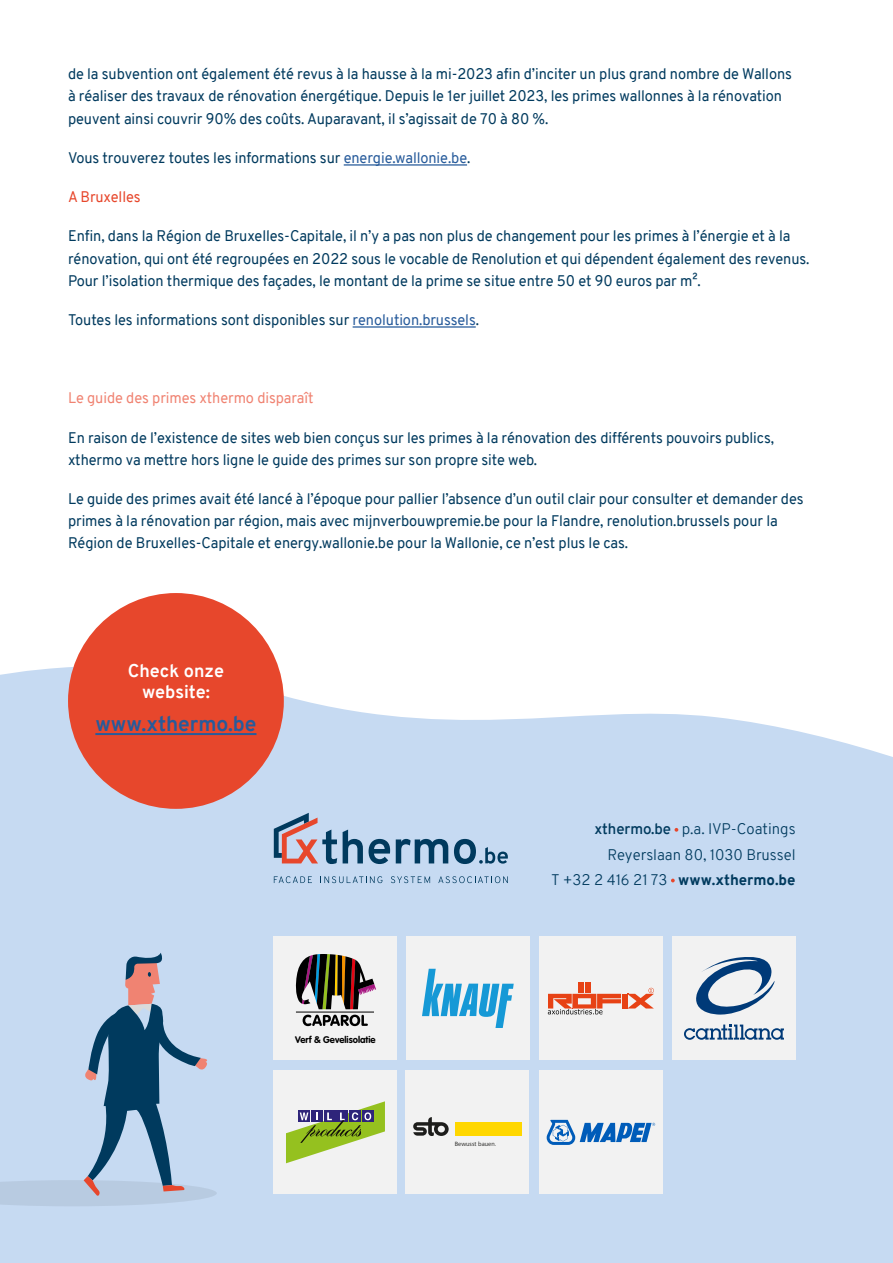
<style>
.page{position:relative;width:893px;height:1263px;background:#fff}
.page>*{position:absolute;margin:0;border:0;box-sizing:border-box;transform-origin:0 0}
.t1{font:700 21px "Overpass";color:#275b9b}
.t2{font:700 18px/21px "Overpass";color:#fff;text-align:center}
.t3{font:15px/22.2px "Overpass";letter-spacing:-.005em;color:#003a5e}
.t4{font:300 15px/25.3px "Overpass";color:#003a5e;text-align:right}
.t5{font:15px "Overpass";letter-spacing:-.005em;color:#f08372}
.t6{font:15px "Overpass";letter-spacing:-.005em;color:#e7472c}
.t7{font:700 9.45px "VAG Rounded Std";color:#000}
.t8{font:6.3px "Frutiger Next LTW1 G";color:#1d1d1b}
.s1{color:#275b9b}
.s2{font-weight:600}
.s3{font-weight:800}
</style>
<div class="page">
<svg style="left:0;top:648px;width:893px;height:615px;background:#cddef3"></svg>
<svg style="left:343px;top:829px;width:20px;height:34px"></svg>
<svg style="left:369px;top:839px;width:21px;height:25px"></svg>
<svg style="left:396px;top:839px;width:52px;height:24px"></svg>
<svg style="left:454px;top:839px;width:54px;height:25px"></svg>
<svg style="left:274px;top:876px;width:38px;height:7px"></svg>
<svg style="left:321px;top:876px;width:61px;height:7px"></svg>
<svg style="left:391px;top:876px;width:39px;height:7px"></svg>
<svg style="left:438px;top:876px;width:70px;height:7px"></svg>
<svg style="left:274px;top:813px;width:63px;height:51px;background:#a8a0b0"></svg>
<svg style="left:674px;top:828px;width:4px;height:4px"></svg>
<svg style="left:671px;top:879px;width:4px;height:3px"></svg>
<div style="left:68px;top:593px;width:216px;height:216px;background:#e7472c;border-radius:50%"></div>
<hr style="left:95px;top:733px;width:161px;height:2px;background:#275b9b">
<svg style="left:0;top:953px;width:217px;height:253px;background:#a7bdd6"></svg>
<div style="left:274px;top:937px;width:123px;height:123px;background:#f2f2f2"></div>
<div style="left:406px;top:937px;width:123px;height:123px;background:#f2f2f2"></div>
<div style="left:406px;top:1071px;width:123px;height:123px;background:#f2f2f2"></div>
<div style="left:539px;top:937px;width:124px;height:123px;background:#f2f2f2"></div>
<div style="left:539px;top:1071px;width:124px;height:123px;background:#f2f2f2"></div>
<div style="left:274px;top:1071px;width:123px;height:123px;background:#f2f2f2"></div>
<div style="left:672px;top:937px;width:124px;height:123px;background:#f2f2f2"></div>
<div style="left:622px;top:994px;width:5px;height:14px;background:#e74215"></div>
<svg style="left:548px;top:994px;width:73px;height:20px"></svg>
<div style="left:578px;top:982px;width:6px;height:11px;background:#e74215"></div>
<div style="left:585px;top:982px;width:5px;height:11px;background:#e74215"></div>
<svg style="left:627px;top:988px;width:27px;height:21px"></svg>
<svg style="left:684px;top:1024px;width:100px;height:16px"></svg>
<svg style="left:696px;top:957px;width:79px;height:58px"></svg>
<svg style="left:303px;top:1015px;width:65px;height:11px"></svg>
<hr style="left:296px;top:1012px;width:78px;height:1px;background:#000">
<svg style="left:295px;top:954px;width:81px;height:55px"></svg>
<svg style="left:422px;top:969px;width:92px;height:59px"></svg>
<svg style="left:547px;top:1120px;width:108px;height:25px"></svg>
<svg style="left:413px;top:1117px;width:36px;height:19px"></svg>
<div style="left:455px;top:1122px;width:67px;height:14px;background:#ffd700"></div>
<svg style="left:286px;top:1101px;width:99px;height:62px"></svg>
<hr style="left:344px;top:164px;width:123px;height:2px;background:#275b9b">
<hr style="left:353px;top:326px;width:123px;height:2px;background:#275b9b">
<p class="t3" style="left:68px;top:63px;width:725px">de la subvention ont également été revus à la hausse à la mi-2023 afin d’inciter un plus grand nombre de Wallons à réaliser des travaux de rénovation énergétique. Depuis le 1er juillet 2023, les primes wallonnes à la rénovation peuvent ainsi couvrir 90% des coûts. Auparavant, il s’agissait de 70 à 80 %.</p>
<p class="t3" style="left:68px;top:147px;width:404px">Vous trouverez toutes les informations sur <span class="s1">energie.wallonie.be</span>.</p>
<p class="t6" style="left:68px;top:186px;width:74px">A Bruxelles</p>
<p class="t3" style="left:68px;top:225px;width:743px">Enfin, dans la Région de Bruxelles-Capitale, il n’y a pas non plus de changement pour les primes à l’énergie et à la rénovation, qui ont été regroupées en 2022 sous le vocable de Renolution et qui dépendent également des revenus.<br>Pour l’isolation thermique des façades, le montant de la prime se situe entre 50 et 90 euros par m².</p>
<p class="t3" style="left:68px;top:309px;width:412px">Toutes les informations sont disponibles sur <span class="s1">renolution.brussels</span>.</p>
<p class="t5" style="left:68px;top:387px;width:247px">Le guide des primes xthermo disparaît</p>
<p class="t3" style="left:68px;top:426px;width:708px">En raison de l’existence de sites web bien conçus sur les primes à la rénovation des différents pouvoirs publics, xthermo va mettre hors ligne le guide des primes sur son propre site web.</p>
<p class="t3" style="left:68px;top:488px;width:737px">Le guide des primes avait été lancé à l’époque pour pallier l’absence d’un outil clair pour consulter et demander des primes à la rénovation par région, mais avec mijnverbouwpremie.be pour la Flandre, renolution.brussels pour la<br>Région de Bruxelles-Capitale et energy.wallonie.be pour la Wallonie, ce n’est plus le cas.</p>
<p class="t2" style="left:128px;top:660px;width:98px">Check onze website:</p>
<h1 class="t1" style="left:95px;top:709px;width:163px">www.xthermo.be</h1>
<p class="t7" style="left:295px;top:1034px;width:82px">Verf &amp; Gevelisolatie</p>
<p class="t4" style="left:551px;top:816px;width:246px"><span class="s2">xthermo.be</span> p.a. IVP-Coatings<br>Reyerslaan 80, 1030 Brussel<br>T +32 2 416 21 73 <span class="s3">www.xthermo.be</span></p>
<p class="t8" style="left:455px;top:1140px;width:43px">Bewusst bauen.</p>
</div>
